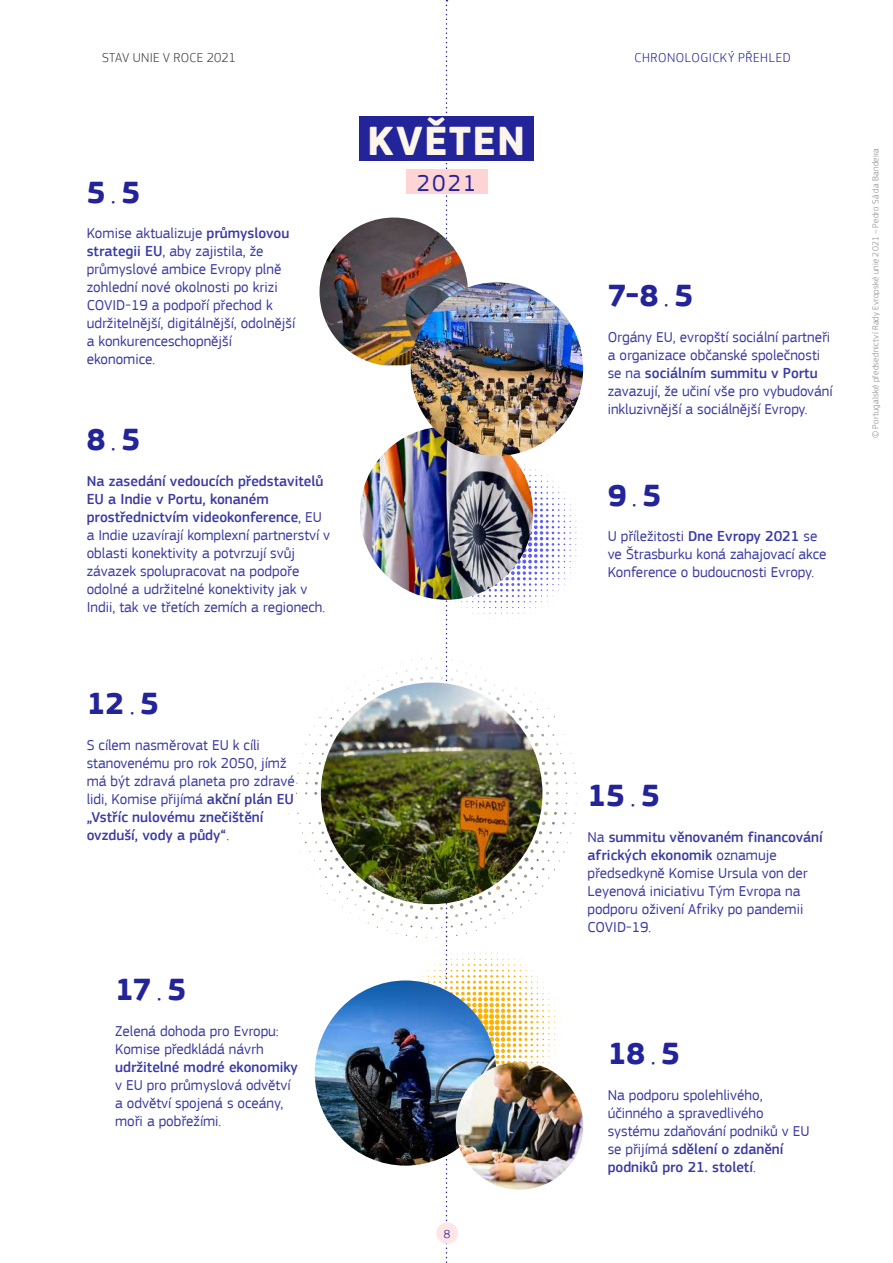
<style>
.page{position:relative;width:893px;height:1263px;background:#fff}
.page>*{position:absolute;margin:0;border:0;box-sizing:border-box;transform-origin:0 0}
.t1{font:700 42px "EC Square Sans Pro";letter-spacing:.035em;color:#fbf5ea}
.t2{font:700 31.65px "EC Square Sans Pro";letter-spacing:-.005em;color:#23239a}
.t3{font:24px "EC Square Sans Pro";color:#23239a}
.t4{font:15px/18px "EC Square Sans Pro";color:#3b3ba5}
.t5{font:500 15px "EC Square Sans Pro";color:#3b3ba5}
.t6{font:300 13.5px "EC Square Sans Pro";letter-spacing:.045em;color:#23239a}
.t7{font:300 13.5px "EC Square Sans Pro";letter-spacing:.015em;color:#3c3c3b}
.t8{font:300 12.15px "EC Square Sans Pro";color:#23239a}
.t9{font:300 9px "EC Square Sans Pro";letter-spacing:.025em;color:#878787}
.s1{font-weight:300}
.s2{font-weight:500}
</style>
<div class="page">
<svg style="left:400px;top:0;width:182px;height:1263px"></svg>
<img style="left:360px;top:427px;width:173px;height:173px;border-radius:87px">
<img style="left:321px;top:682px;width:221px;height:222px;border-radius:111px">
<img style="left:315px;top:980px;width:181px;height:185px">
<img style="left:456px;top:1062px;width:127px;height:127px;border-radius:64px">
<img style="left:320px;top:218px;width:148px;height:147px">
<div style="left:359px;top:116px;width:175px;height:44px;background:#23239a"></div>
<div style="left:405px;top:170px;width:82px;height:24px;background:#ffd4d5"></div>
<img style="left:411px;top:282px;width:172px;height:174px">
<div style="left:437px;top:1222px;width:21px;height:22px;background:#ffe5e6;border-radius:50%"></div>
<p class="t7" style="left:102px;top:50px;width:136px">STAV UNIE V ROCE 2021</p>
<p class="t6" style="left:634px;top:50px;width:158px">CHRONOLOGICKÝ PŘEHLED</p>
<h2 class="t2" style="left:87px;top:173px;width:55px">5 <span class="s1">.</span> 5</h2>
<p class="t4" style="left:87px;top:225px;width:210px">Komise aktualizuje <span class="s2">průmyslovou strategii EU</span>, aby zajistila, že průmyslové ambice Evropy plně zohlední nové okolnosti po krizi<br>COVID-19 a podpoří přechod k udržitelnější, digitálnější, odolnější a konkurenceschopnější ekonomice.</p>
<h1 class="t1" style="left:368px;top:116px;width:159px">KVĚTEN</h1>
<h3 class="t3" style="left:417px;top:169px;width:61px">2021</h3>
<h2 class="t2" style="left:608px;top:276px;width:87px">7-8 <span class="s1">.</span> 5</h2>
<p class="t4" style="left:608px;top:328px;width:226px">Orgány EU, evropští sociální partneři a organizace občanské společnosti se na <span class="s2">sociálním summitu v Portu </span>zavazují, že učiní vše pro vybudování inkluzivnější a sociálnější Evropy.</p>
<h2 class="t2" style="left:87px;top:421px;width:55px">8 <span class="s1">.</span> 5</h2>
<p class="t4" style="left:87px;top:472px;width:245px"><span class="s2">Na zasedání vedoucích představitelů EU a Indie v Portu, konaném prostřednictvím videokonference</span>, EU a Indie uzavírají komplexní partnerství v oblasti konektivity a potvrzují svůj závazek spolupracovat na podpoře odolné a udržitelné konektivity jak v Indii, tak ve třetích zemích a regionech.</p>
<h2 class="t2" style="left:608px;top:476px;width:55px">9 <span class="s1">.</span> 5</h2>
<p class="t4" style="left:608px;top:528px;width:220px">U příležitosti <span class="s2">Dne Evropy 2021</span> se ve Štrasburku koná zahajovací akce<br>Konference o budoucnosti Evropy.</p>
<h2 class="t2" style="left:87px;top:684px;width:74px">12 <span class="s1">.</span> 5</h2>
<p class="t4" style="left:87px;top:736px;width:210px">S cílem nasměrovat EU k cíli stanovenému pro rok 2050, jímž má být zdravá planeta pro zdravé lidi, Komise přijímá <span class="s2">akční plán EU „Vstříc nulovému znečištění ovzduší, vody a půdy“</span>.</p>
<h2 class="t2" style="left:115px;top:970px;width:73px">17 <span class="s1">.</span> 5</h2>
<p class="t4" style="left:115px;top:1022px;width:165px">Zelená dohoda pro Evropu:<br>Komise předkládá návrh</p>
<p class="t5" style="left:115px;top:1058px;width:184px">udržitelné modré ekonomiky</p>
<p class="t4" style="left:115px;top:1076px;width:177px">v EU pro průmyslová odvětví a odvětví spojená s oceány, moři a pobřežími.</p>
<p class="t8" style="left:444px;top:1227px;width:8px">8</p>
<h2 class="t2" style="left:587px;top:776px;width:74px">15 <span class="s1">.</span> 5</h2>
<p class="t4" style="left:587px;top:828px;width:237px">Na <span class="s2">summitu věnovaném financování afrických ekonomik</span> oznamuje předsedkyně Komise Ursula von der<br>Leyenová iniciativu Tým Evropa na podporu oživení Afriky po pandemii<br>COVID-19.</p>
<h2 class="t2" style="left:608px;top:1034px;width:74px">18 <span class="s1">.</span> 5</h2>
<p class="t4" style="left:608px;top:1086px;width:203px">Na podporu spolehlivého, účinného a spravedlivého systému zdaňování podniků v EU se přijímá <span class="s2">sdělení o zdanění podniků pro 21. století</span>.</p>
<p class="t9" style="left:870px;top:438px;width:291px;rotate:-90deg">© Portugalské předsednictví Rady Evropské unie 2021 – Pedro Sá da Bandeira</p>
</div>
